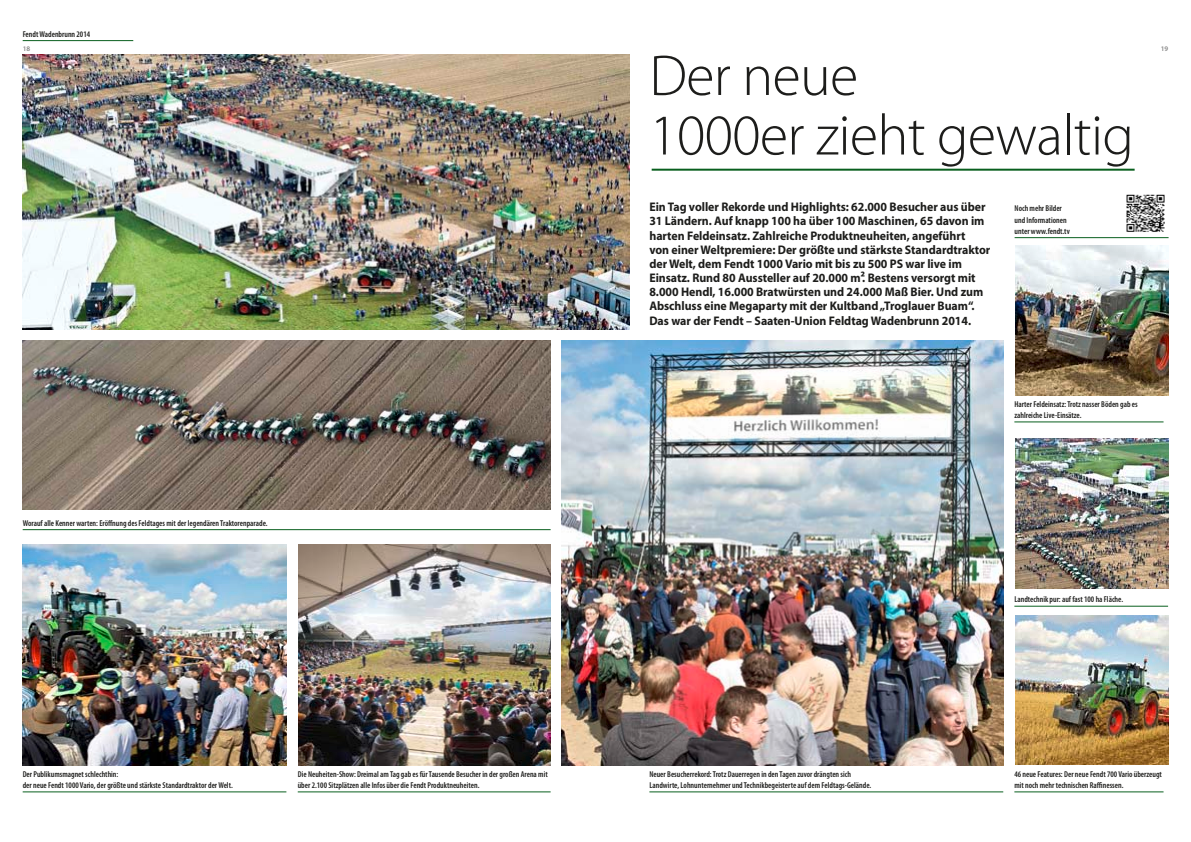
<style>
.page{position:relative;width:1191px;height:842px;background:#fff}
.page>*{position:absolute;margin:0;border:0;box-sizing:border-box;transform-origin:0 0}
._1_F_Head{font:300 58px/59.5px "Myriad Pro";letter-spacing:-.01em;color:#1d1d1b}
._2_F_Subhead_BOLD_13{font:700 12.5px/14.2px "Myriad Pro";letter-spacing:-.005em;color:#1d1d1b;scale:.95 1}
._4_Info_HEAD_9_3_75{font:600 condensed 8.5px/11.3px "Myriad Pro";color:#1d1d1b}
.t1{font:600 7px "Myriad Pro";color:#868686}
</style>
<div class="page">
<img style="left:23px;top:54px;width:606px;height:275px">
<img style="left:298px;top:544px;width:252px;height:221px">
<img style="left:1015px;top:616px;width:153px;height:149px">
<img style="left:1015px;top:245px;width:153px;height:150px">
<img style="left:1015px;top:438px;width:153px;height:150px">
<img style="left:23px;top:544px;width:263px;height:221px">
<img style="left:23px;top:340px;width:527px;height:170px">
<img style="left:561px;top:340px;width:442px;height:425px">
<hr style="left:651px;top:169px;width:483px;height:2px;background:#095f1e">
<hr style="left:23px;top:40px;width:110px;height:1px;background:#095f1e">
<hr style="left:1014px;top:237px;width:154px;height:1px;background:#095f1e">
<hr style="left:23px;top:529px;width:527px;height:1px;background:#095f1e">
<hr style="left:23px;top:791px;width:263px;height:1px;background:#095f1e">
<hr style="left:649px;top:791px;width:354px;height:1px;background:#095f1e">
<hr style="left:298px;top:791px;width:252px;height:1px;background:#095f1e">
<hr style="left:1014px;top:421px;width:149px;height:1px;background:#095f1e">
<hr style="left:1014px;top:606px;width:154px;height:1px;background:#095f1e">
<hr style="left:1014px;top:791px;width:149px;height:1px;background:#095f1e">
<img style="left:1126px;top:194px;width:39px;height:38px">
<p class="_4_Info_HEAD_9_3_75" style="left:23px;top:29px;width:69px">Fendt Wadenbrunn 2014</p>
<p class="t1" style="left:23px;top:45px;width:9px">18</p>
<p class="t1" style="left:1160px;top:45px;width:9px">19</p>
<p class="_1_F_Head" style="left:649px;top:47px;width:486px">Der neue<br>1000er zieht gewaltig</p>
<p class="_2_F_Subhead_BOLD_13" style="left:649px;top:200px;width:360px">Ein Tag voller Rekorde und Highlights: 62.000 Besucher aus über 31 Ländern. Auf knapp 100 ha über 100 Maschinen, 65 davon im harten Feldeinsatz. Zahlreiche Produktneuheiten, angeführt<br>von einer Weltpremiere: Der größte und stärkste Standardtraktor der Welt, dem Fendt 1000 Vario mit bis zu 500 PS war live im Einsatz. Rund 80 Aussteller auf 20.000 m². Bestens versorgt mit 8.000 Hendl, 16.000 Bratwürsten und 24.000 Maß Bier. Und zum Abschluss eine Megaparty mit der Kultband „Troglauer Buam“.<br>Das war der Fendt – Saaten-Union Feldtag Wadenbrunn 2014.</p>
<p class="_4_Info_HEAD_9_3_75" style="left:1014px;top:203px;width:57px">Noch mehr Bilder und Informationen unter www.fendt.tv</p>
<p class="_4_Info_HEAD_9_3_75" style="left:23px;top:518px;width:246px">Worauf alle Kenner warten: Eröffnung des Feldtages mit der legendären Traktorenparade.</p>
<p class="_4_Info_HEAD_9_3_75" style="left:298px;top:768px;width:251px">Die Neuheiten-Show: Dreimal am Tag gab es für Tausende Besucher in der großen Arena mit über 2.100 Sitzplätzen alle Infos über die Fendt Produktneuheiten.</p>
<p class="_4_Info_HEAD_9_3_75" style="left:23px;top:768px;width:212px">Der Publikumsmagnet schlechthin:<br>der neue Fendt 1000 Vario, der größte und stärkste Standardtraktor der Welt.</p>
<p class="_4_Info_HEAD_9_3_75" style="left:649px;top:768px;width:223px">Neuer Besucherrekord: Trotz Dauerregen in den Tagen zuvor drängten sich<br>Landwirte, Lohnunternehmer und Technikbegeisterte auf dem Feldtags-Gelände.</p>
<p class="_4_Info_HEAD_9_3_75" style="left:1014px;top:398px;width:125px">Harter Feldeinsatz: Trotz nasser Böden gab es zahlreiche Live-Einsätze.</p>
<p class="_4_Info_HEAD_9_3_75" style="left:1014px;top:594px;width:110px">Landtechnik pur: auf fast 100 ha Fläche.</p>
<p class="_4_Info_HEAD_9_3_75" style="left:1014px;top:768px;width:149px">46 neue Features: Der neue Fendt 700 Vario überzeugt mit noch mehr technischen Raffinessen.</p>
</div>
